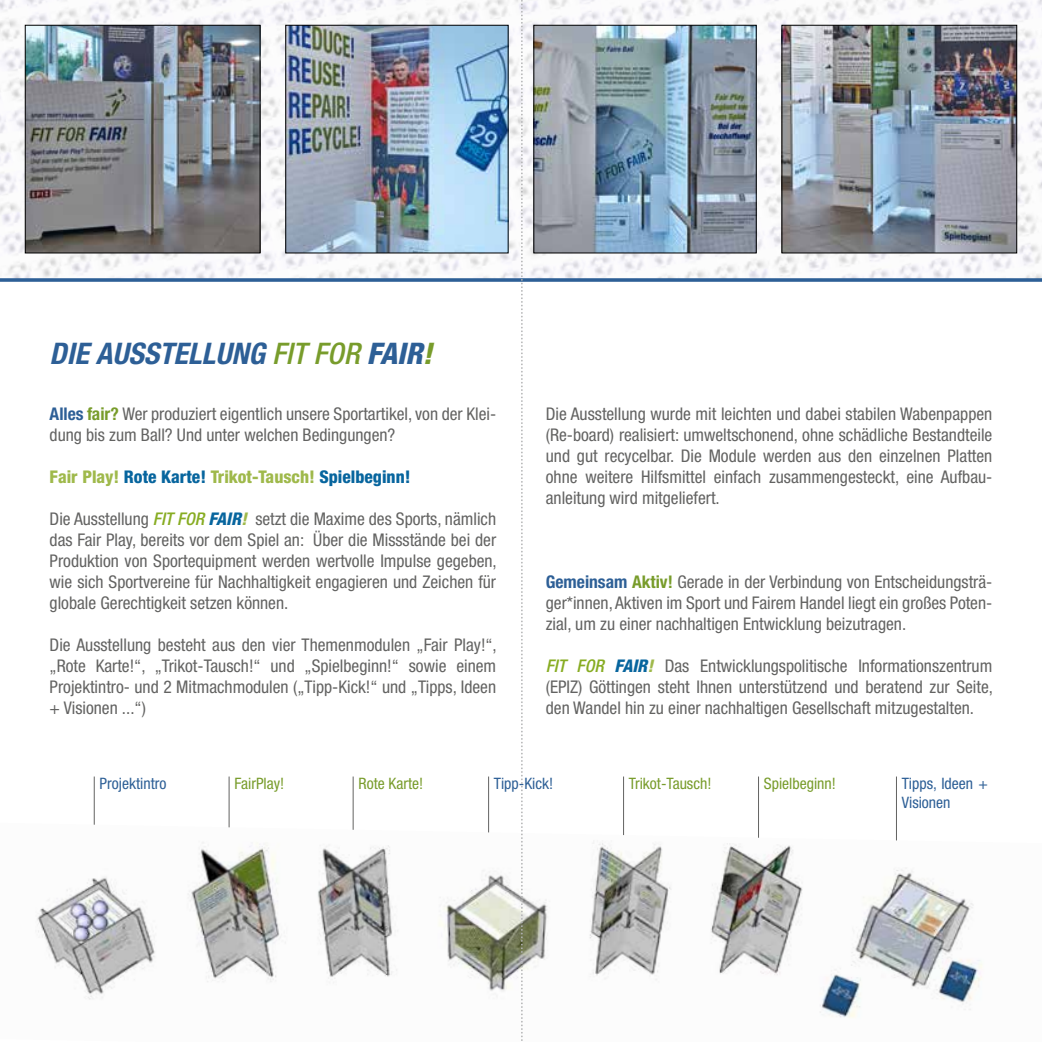
<style>
.page{position:relative;width:1042px;height:1042px;background:#fff}
.page>*{position:absolute;margin:0;border:0;box-sizing:border-box;transform-origin:0 0}
.t1{font:italic 700 condensed 29.75px "Helvetica Neue";color:#2d5f96}
.t2{font:condensed 17.5px/21px "Helvetica Neue";color:#636362;text-align:justify}
.t3{font:800 condensed 17.5px "Helvetica Neue";color:#9fb94b}
.t4{font:condensed 15.75px "Helvetica Neue";color:#789c2b}
.t5{font:condensed 15.75px/18.9px "Helvetica Neue";color:#2d5f96}
.s1{font-weight:500;color:#789c2b}
.s2{font-weight:800}
.s3{font-weight:800;color:#789c2b}
.s4{font-weight:700;color:#2d5f96}
.s5{font-weight:700;color:#789c2b}
.s6{color:#07659e}
.s7{font-weight:500;font-style:italic;color:#87ac22}
.s8{font-weight:800;font-style:italic;color:#07659e}
.s9{font-weight:800;font-style:italic;color:#9fb94b}
</style>
<div class="page">
<hr style="left:94px;top:776px;width:1px;height:71px;background:#636362">
<hr style="left:229px;top:776px;width:1px;height:71px;background:#636362">
<hr style="left:623px;top:776px;width:1px;height:71px;background:#636362">
<hr style="left:758px;top:776px;width:1px;height:71px;background:#636362">
<hr style="left:896px;top:776px;width:1px;height:71px;background:#636362">
<hr style="left:353px;top:776px;width:1px;height:71px;background:#636362">
<hr style="left:488px;top:776px;width:1px;height:71px;background:#636362">
<img style="left:0;top:0;width:1042px;height:278px">
<svg style="left:0;top:278px;width:1042px;height:4px;background:#426fa0"></svg>
<img style="left:37px;top:823px;width:945px;height:195px">
<img style="left:27px;top:27px;width:231px;height:224px">
<div style="left:25px;top:25px;width:235px;height:228px;border:1px solid #000"></div>
<img style="left:783px;top:27px;width:232px;height:224px">
<div style="left:781px;top:25px;width:236px;height:228px;border:1px solid #000"></div>
<img style="left:535px;top:27px;width:219px;height:224px">
<div style="left:533px;top:25px;width:223px;height:228px;border:1px solid #000"></div>
<img style="left:287px;top:27px;width:219px;height:224px">
<div style="left:285px;top:25px;width:223px;height:228px;border:1px solid #000"></div>
<svg style="left:521px;top:0;width:2px;height:1041px"></svg>
<h1 class="t1" style="left:50px;top:335px;width:384px">DIE AUSSTELLUNG <span class="s1">FIT FOR</span> <span class="s2">FAIR</span><span class="s3">!</span></h1>
<p class="t2" style="left:50px;top:403px;width:448px"><span class="s4">Alles</span> <span class="s5">fair?</span> Wer produziert eigentlich unsere Sportartikel, von der Klei&shy;dung bis zum Ball? Und unter welchen Bedingungen?</p>
<p class="t3" style="left:50px;top:466px;width:362px">Fair Play! <span class="s6">Rote Karte!</span> Trikot-Tausch! <span class="s6">Spielbeginn!</span></p>
<p class="t2" style="left:50px;top:508px;width:449px">Die Ausstellung <span class="s7">FIT FOR</span> <span class="s8">FAIR</span><span class="s9">!</span> setzt die Maxime des Sports, nämlich das Fair Play, bereits vor dem Spiel an: Über die Missstände bei der Produktion von Sportequipment werden wertvolle Impulse gegeben, wie sich Sportvereine für Nachhaltigkeit engagieren und Zeichen für globale Gerechtigkeit setzen können.</p>
<p class="t2" style="left:50px;top:634px;width:449px">Die Ausstellung besteht aus den vier Themenmodulen „Fair Play!“, „Rote Karte!“, „Trikot-Tausch!“ und „Spielbeginn!“ sowie einem Projektintro- und 2 Mitmachmodulen („Tipp-Kick!“ und „Tipps, Ideen + Visionen ...“)</p>
<p class="t2" style="left:546px;top:403px;width:448px">Die Ausstellung wurde mit leichten und dabei stabilen Wabenpappen (Re-board) realisiert: umweltschonend, ohne schädliche Bestandteile und gut recycelbar. Die Module werden aus den einzelnen Platten ohne weitere Hilfsmittel einfach zusammengesteckt, eine Aufbau&shy;anleitung wird mitgeliefert.</p>
<p class="t2" style="left:546px;top:571px;width:448px"><span class="s4">Gemeinsam</span> <span class="s5">Aktiv!</span> Gerade in der Verbindung von Entscheidungsträ&shy;ger*innen, Aktiven im Sport und Fairem Handel liegt ein großes Poten&shy;zial, um zu einer nachhaltigen Entwicklung beizutragen.</p>
<p class="t2" style="left:546px;top:655px;width:449px"><span class="s7">FIT FOR</span> <span class="s8">FAIR</span><span class="s9">!</span> Das Entwicklungspolitische Informationszentrum (EPIZ) Göttingen steht Ihnen unterstützend und beratend zur Seite, den Wandel hin zu einer nachhaltigen Gesellschaft mitzugestalten.</p>
<p class="t5" style="left:100px;top:774px;width:68px">Projektintro</p>
<p class="t4" style="left:234px;top:774px;width:51px">FairPlay!</p>
<p class="t4" style="left:629px;top:774px;width:84px">Trikot-Tausch!</p>
<p class="t4" style="left:764px;top:774px;width:74px">Spielbeginn!</p>
<p class="t5" style="left:902px;top:774px;width:87px">Tipps, Ideen +<br>Visionen</p>
<p class="t4" style="left:358px;top:774px;width:66px">Rote Karte!</p>
<p class="t5" style="left:494px;top:774px;width:61px">Tipp-Kick!</p>
</div>
